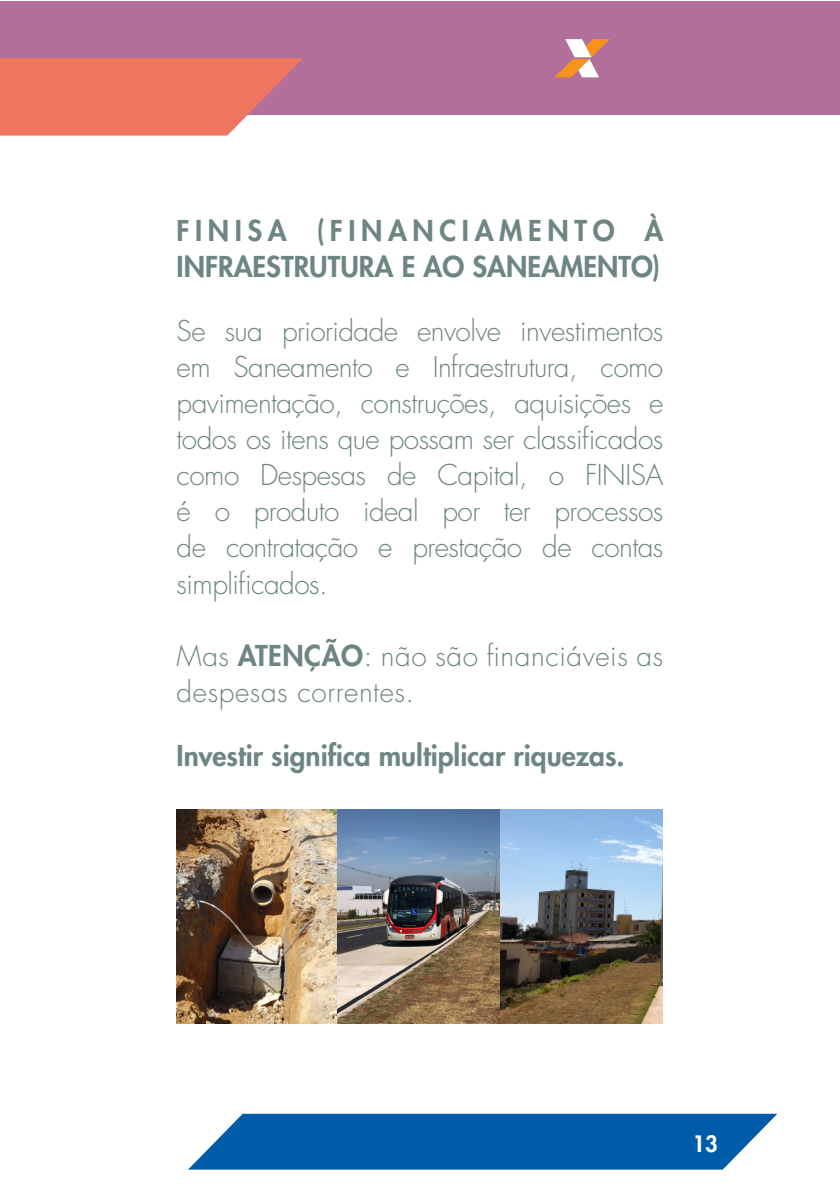
<style>
.page{position:relative;width:840px;height:1191px;background:#fff}
.page>*{position:absolute;margin:0;border:0;box-sizing:border-box;transform-origin:0 0}
.t1{font:300 28px/36px "Futura Std";letter-spacing:-.02em;color:#6d8683;text-align:justify}
.t2{font:800 28px/36px "Futura Std";color:#6d8683}
.t3{font:300 28px/36px "Futura Std";letter-spacing:.02em;color:#6d8683}
.t4{font:800 22px "Futura Std";color:#fff}
.s1{font-weight:800}
</style>
<div class="page">
<svg style="left:188px;top:1113px;width:589px;height:56px;background:#1a6cb1"></svg>
<div style="left:0;top:1px;width:839px;height:114px;background:#b26f9b"></div>
<svg style="left:554px;top:39px;width:55px;height:38px"></svg>
<img style="left:339px;top:809px;width:323px;height:214px">
<img style="left:176px;top:809px;width:163px;height:214px">
<svg style="left:0;top:58px;width:303px;height:78px;background:#ea7e6c"></svg>
<p class="t2" style="left:176px;top:213px;width:488px">FINISA (FINANCIAMENTO À<br>INFRAESTRUTURA E AO SANEAMENTO)</p>
<p class="t1" style="left:176px;top:314px;width:488px">Se sua prioridade envolve investimentos em Saneamento e Infraestrutura, como pavimentação, construções, aquisições e todos os itens que possam ser classificados como Despesas de Capital, o FINISA é o produto ideal por ter processos de contratação e prestação de contas simplificados.</p>
<p class="t3" style="left:176px;top:638px;width:488px">Mas <span class="s1">ATENÇÃO</span>: não são financiáveis as despesas correntes.</p>
<p class="t2" style="left:176px;top:737px;width:449px">Investir significa multiplicar riquezas.</p>
<p class="t4" style="left:692px;top:1130px;width:27px">13</p>
</div>
